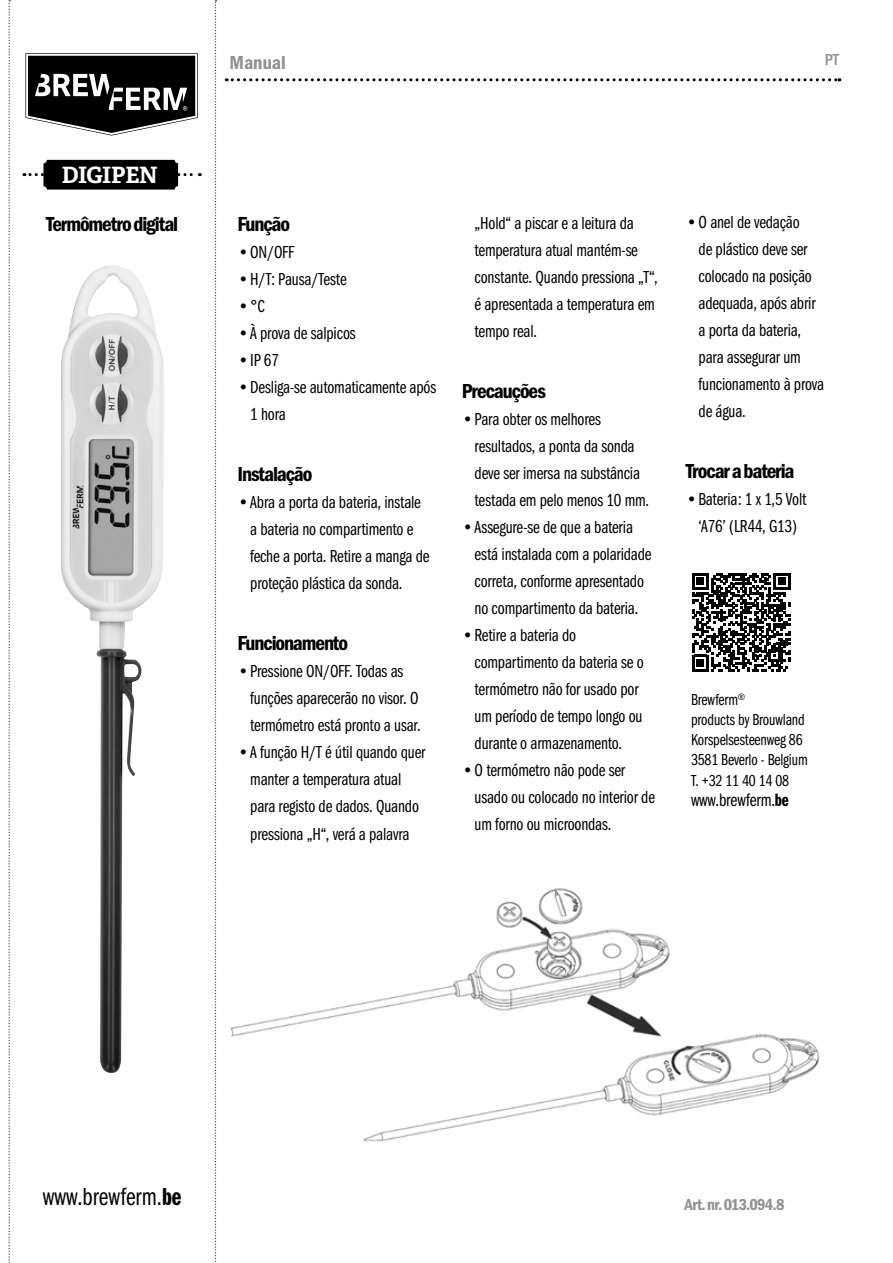
<style>
.page{position:relative;width:893px;height:1263px;background:#fff}
.page>*{position:absolute;margin:0;border:0;box-sizing:border-box;transform-origin:0 0}
.t1{font:25.5px "Franklin Gothic URW Com Boo";color:#000}
.t2{font:700 22.5px "Adelle PE";letter-spacing:-.02em;color:#fff}
.t3{font:21px "Franklin Gothic URW Con Dem";letter-spacing:-.055em;color:#000}
.t4{font:19.5px "Franklin Gothic URW Con Dem";letter-spacing:-.005em;color:#929292}
.t5{font:18.45px "Franklin Gothic URW Com Boo";letter-spacing:-.01em;color:#000}
.t6{font:18px/27px "Franklin Gothic URW Com Boo";letter-spacing:-.01em;color:#000}
.t7{font:16.5px/20.1px "Franklin Gothic URW Com Boo";letter-spacing:-.01em;color:#000}
.t8{font:16.5px "Franklin Gothic URW Con Dem";letter-spacing:-.045em;color:#929292}
.t9{font:500 16.5px "Franklin Gothic URW Con";color:#929292}
.s1{font-family:"Franklin Gothic URW Com Dem"}
</style>
<div class="page">
<svg style="left:24px;top:173px;width:176px;height:3px"></svg>
<div style="left:43px;top:160px;width:135px;height:30px;background:#000;border-radius:3px"></div>
<svg style="left:25px;top:53px;width:173px;height:83px"></svg>
<svg style="left:215px;top:0;width:1px;height:1262px"></svg>
<svg style="left:9px;top:0;width:1px;height:1263px"></svg>
<img style="left:61px;top:265px;width:103px;height:808px">
<svg style="left:226px;top:78px;width:614px;height:3px"></svg>
<svg style="left:692px;top:573px;width:98px;height:98px"></svg>
<img style="left:231px;top:888px;width:589px;height:254px">
<p class="t2" style="left:62px;top:159px;width:98px">DIGIPEN</p>
<p class="t3" style="left:46px;top:210px;width:134px">Termômetro digital</p>
<p class="t4" style="left:230px;top:49px;width:58px">Manual</p>
<p class="t9" style="left:825px;top:49px;width:16px">PT</p>
<p class="t3" style="left:237px;top:210px;width:54px">Função</p>
<p class="t6" style="left:237px;top:239px;width:58px">•ON/OFF</p>
<p class="t6" style="left:237px;top:266px;width:111px">•H/T: Pausa/Teste</p>
<p class="t6" style="left:237px;top:293px;width:29px">•°C</p>
<p class="t6" style="left:237px;top:320px;width:120px">•À prova de salpicos</p>
<p class="t6" style="left:237px;top:347px;width:43px">•IP 67</p>
<p class="t6" style="left:250px;top:374px;width:187px;text-indent:-13px">•Desliga-se automaticamente após<br>1 hora</p>
<p class="t3" style="left:237px;top:460px;width:76px">Instalação</p>
<p class="t6" style="left:250px;top:489px;width:181px;text-indent:-13px">•Abra a porta da bateria, instale a bateria no compartimento e feche a porta. Retire a manga de proteção plástica da sonda.</p>
<p class="t3" style="left:237px;top:629px;width:112px">Funcionamento</p>
<p class="t6" style="left:250px;top:658px;width:172px;text-indent:-13px">•Pressione ON/OFF. Todas as funções aparecerão no visor. O termómetro está pronto a usar.</p>
<p class="t6" style="left:250px;top:739px;width:177px;text-indent:-13px">•A função H/T é útil quando quer manter a temperatura atual para registo de dados. Quando pressiona „H“, verá a palavra</p>
<p class="t6" style="left:475px;top:209px;width:185px">„Hold“ a piscar e a leitura da temperatura atual mantém-se constante. Quando pressiona „T“, é apresentada a temperatura em tempo real.</p>
<p class="t3" style="left:462px;top:377px;width:86px">Precauções</p>
<p class="t6" style="left:475px;top:406px;width:176px;text-indent:-13px">•Para obter os melhores resultados, a ponta da sonda deve ser imersa na substância testada em pelo menos 10 mm.</p>
<p class="t6" style="left:475px;top:514px;width:178px;text-indent:-13px">•Assegure-se de que a bateria está instalada com a polaridade correta, conforme apresentado no compartimento da bateria.</p>
<p class="t6" style="left:475px;top:622px;width:171px;text-indent:-13px">•Retire a bateria do compartimento da bateria se o termómetro não for usado por um período de tempo longo ou durante o armazenamento.</p>
<p class="t6" style="left:475px;top:757px;width:182px;text-indent:-13px">•O termómetro não pode ser usado ou colocado no interior de um forno ou microondas.</p>
<p class="t6" style="left:698px;top:209px;width:127px;text-indent:-13px">•O anel de vedação<br>de plástico deve ser colocado na posição adequada, após abrir a porta da bateria, para assegurar um funcionamento à prova de água.</p>
<p class="t3" style="left:686px;top:457px;width:110px">Trocar a bateria</p>
<p class="t6" style="left:686px;top:486px;width:122px;text-align:center">•Bateria: 1 x 1,5 Volt ‘A76’ (LR44, G13)</p>
<p class="t7" style="left:691px;top:690px;width:118px">Brewferm<sup>®<br></sup>products by Brouwland<br>Korspelsesteenweg 86<br>3581 Beverlo - Belgium<br>T. +32 11 40 14 08</p>
<p class="t5" style="left:691px;top:790px;width:99px">www.brewferm.<span class="s1">be</span></p>
<h1 class="t1" style="left:43px;top:1183px;width:140px">www.brewferm.<span class="s1">be</span></h1>
<p class="t8" style="left:684px;top:1193px;width:101px">Art. nr. 013.094.8</p>
</div>
